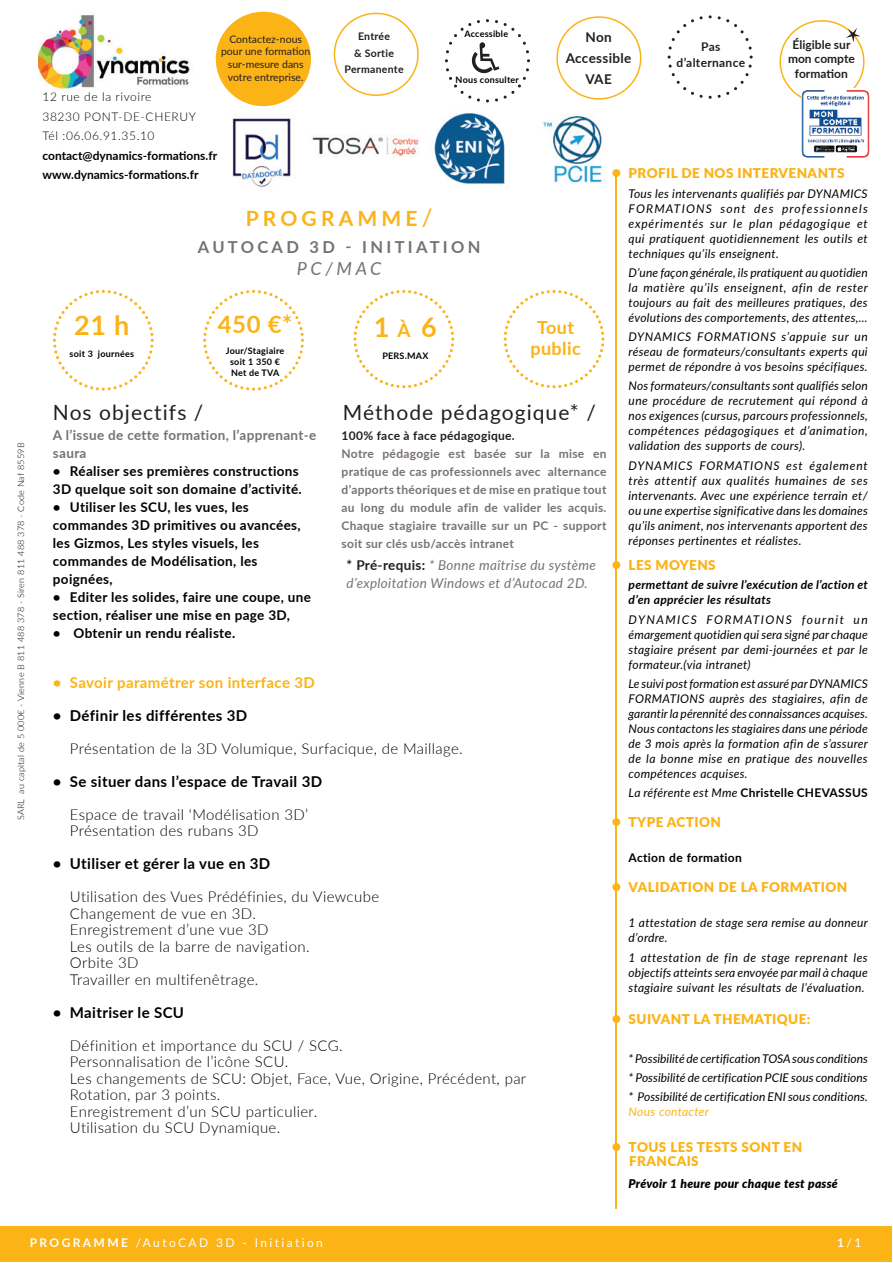
<style>
.page{position:relative;width:893px;height:1263px;background:#fff}
.page>*{position:absolute;margin:0;border:0;box-sizing:border-box;transform-origin:0 0}
.t1{font:700 27px "Lato";color:#fbb316}
.t2{font:700 24px "Lato";color:#fbb316}
.t3{font:21px "Lato";letter-spacing:.05em;color:#231f20}
.t4{font:700 21px "Lato";letter-spacing:.2em;color:#fbb316}
.t5{font:700 18px/21.6px "Lato";letter-spacing:.025em;color:#fbb316;text-align:center}
.t6{font:italic 18px "Lato";color:#787174}
.t7{font:700 16.5px "Lato";letter-spacing:.2em;color:#787174}
.t8{font:300 15px/16.5px "Lato";letter-spacing:.025em;color:#000}
.t9{font:700 15px "Lato";letter-spacing:.025em;color:#000}
.t10{font:700 15px "Lato";letter-spacing:.025em;color:#fbb316}
.t11{font:700 13.5px/18px "Lato";letter-spacing:.025em;color:#000}
.t12{font:900 13.5px/13.5px "Lato";letter-spacing:.03em;color:#fbb316}
.t13{font:italic 13.5px/18px "Lato";letter-spacing:.025em;color:#787174}
.t14{font:700 13.5px/18px "Lato";letter-spacing:.025em;color:#787174}
.t15{font:700 13.5px/21px "Lato";letter-spacing:.025em;color:#231f20;text-align:center}
.t16{font:italic 12px/15px "Lato";letter-spacing:.025em;color:#000;text-align:justify}
.t17{font:700 12px/18px "Lato";letter-spacing:.025em;color:#787174;text-align:justify}
.t18{font:700 12px/14.4px "Lato";letter-spacing:.015em;color:#231f20;text-align:center}
.t19{font:italic 700 12px/15px "Lato";letter-spacing:.02em;color:#000}
.t20{font:700 12px/19.5px "Lato";color:#000}
.t21{font:700 12px "Lato";letter-spacing:.025em;color:#000}
.t22{font:300 12px/19.5px "Lato";letter-spacing:.05em;color:#000}
.t23{font:12px "Lato";letter-spacing:.2em;color:#fff}
.t24{font:italic 900 12px "Lato";letter-spacing:.02em;color:#000}
.t25{font:italic 12px "Lato";letter-spacing:.025em;color:#fbb316}
.t26{font:10.5px/12.6px "Lato";color:#231f20;text-align:center}
.t27{font:700 10.5px/16.5px "Lato";letter-spacing:.025em;color:#231f20;text-align:center}
.t28{font:700 9px/10.8px "Lato";letter-spacing:.025em;color:#000;text-align:center}
.t29{font:300 9px "Lato";letter-spacing:.025em;color:#000}
.s1{font-weight:400;font-style:italic}
.s2{font-weight:400;font-size:24px}
.s3{font-size:18.9px}
.s4{font-style:inherit}
.s5{font-weight:700;font-style:normal;color:#231f20}
.s6{font-weight:700}
</style>
<div class="page">
<div style="left:1px;top:1226px;width:891px;height:36px;background:#fbb316"></div>
<div style="left:216px;top:12px;width:95px;height:94px;background:#fbb316;border-radius:50%"></div>
<img style="left:39px;top:15px;width:151px;height:74px">
<hr style="left:616px;top:172px;width:1px;height:1037px;background:#fbb316">
<img style="left:434px;top:113px;width:71px;height:71px">
<img style="left:232px;top:118px;width:59px;height:69px">
<img style="left:312px;top:137px;width:107px;height:19px">
<img style="left:543px;top:115px;width:59px;height:68px">
<svg style="left:668px;top:15px;width:85px;height:84px"></svg>
<svg style="left:556px;top:16px;width:85px;height:84px"></svg>
<svg style="left:334px;top:13px;width:85px;height:83px"></svg>
<svg style="left:445px;top:19px;width:85px;height:83px"></svg>
<svg style="left:779px;top:20px;width:85px;height:78px"></svg>
<img style="left:801px;top:88px;width:69px;height:70px">
<svg style="left:53px;top:290px;width:101px;height:101px"></svg>
<svg style="left:203px;top:290px;width:101px;height:101px"></svg>
<svg style="left:353px;top:290px;width:101px;height:98px"></svg>
<svg style="left:504px;top:290px;width:100px;height:98px"></svg>
<p class="t29" style="left:15px;top:820px;width:379px;rotate:-90deg">SARL au capital de 5 000€ - Vienne B 811 488 378 - Siren 811 488 378 - Code Naf 8559B</p>
<p class="t26" style="left:221px;top:32px;width:91px">Contactez-nous pour une formation sur-mesure dans votre entreprise.</p>
<p class="t27" style="left:344px;top:28px;width:61px">Entrée<br>&amp; Sortie<br>Permanente</p>
<p class="t28" style="left:464px;top:28px;width:45px">Accessible</p>
<p class="t28" style="left:456px;top:73px;width:65px">Nous consulter</p>
<p class="t15" style="left:566px;top:26px;width:67px">Non<br>Accessible<br>VAE</p>
<p class="t18" style="left:677px;top:38px;width:70px;line-height:16.2px">Pas d’alternance</p>
<p class="t18" style="left:788px;top:37px;width:68px">Éligible sur mon compte formation</p>
<p class="t22" style="left:43px;top:87px;width:155px">12 rue de la rivoire<br>38230 PONT-DE-CHERUY<br>Tél :06.06.91.35.10</p>
<p class="t20" style="left:43px;top:145px;width:176px">contact@dynamics-formations.fr www.dynamics-formations.fr</p>
<p class="t12" style="left:612px;top:166px;width:235px">● PROFIL DE NOS INTERVENANTS</p>
<p class="t16" style="left:629px;top:185px;width:241px">Tous les intervenants qualifiés par DYNAMICS FORMATIONS sont des professionnels expérimentés sur le plan pédagogique et qui pratiquent quotidiennement les outils et techniques qu’ils enseignent.</p>
<p class="t16" style="left:629px;top:264px;width:241px">D’une façon générale, ils pratiquent au quotidien la matière qu’ils enseignent, afin de rester toujours au fait des meilleures pratiques, des évolutions des comportements, des attentes,...</p>
<p class="t16" style="left:629px;top:329px;width:241px">DYNAMICS FORMATIONS s’appuie sur un réseau de formateurs/consultants experts qui permet de répondre à vos besoins spécifiques.</p>
<p class="t16" style="left:629px;top:378px;width:241px">Nos formateurs/consultants sont qualifiés selon une procédure de recrutement qui répond à nos exigences (cursus, parcours professionnels, compétences pédagogiques et d’animation, validation des supports de cours).</p>
<p class="t16" style="left:629px;top:457px;width:241px">DYNAMICS FORMATIONS est également très attentif aux qualités humaines de ses intervenants. Avec une expérience terrain et/ ou une expertise significative dans les domaines qu’ils animent, nos intervenants apportent des réponses pertinentes et réalistes.</p>
<p class="t12" style="left:612px;top:558px;width:106px">● LES MOYENS</p>
<p class="t19" style="left:629px;top:577px;width:241px">permettant de suivre l’exécution de l’action et d’en apprécier les résultats</p>
<p class="t16" style="left:629px;top:611px;width:241px">DYNAMICS FORMATIONS fournit un émargement quotidien qui sera signé par chaque stagiaire présent par demi-journées et par le formateur.(via intranet)</p>
<p class="t16" style="left:629px;top:675px;width:241px">Le suivi post formation est assuré par DYNAMICS FORMATIONS auprès des stagiaires, afin de garantir la pérennité des connaissances acquises.<br>Nous contactons les stagiaires dans une période de 3 mois après la formation afin de s’assurer de la bonne mise en pratique des nouvelles compétences acquises.</p>
<p class="t21" style="left:629px;top:784px;width:241px"><span class="s1">La référente est Mme</span> Christelle CHEVASSUS</p>
<p class="t12" style="left:612px;top:814px;width:111px">● TYPE ACTION</p>
<p class="t21" style="left:629px;top:849px;width:115px">Action de formation</p>
<p class="t12" style="left:612px;top:880px;width:237px">● VALIDATION DE LA FORMATION</p>
<p class="t16" style="left:629px;top:915px;width:241px">1 attestation de stage sera remise au donneur d’ordre.</p>
<p class="t16" style="left:629px;top:949px;width:241px">1 attestation de fin de stage reprenant les objectifs atteints sera envoyée par mail à chaque stagiaire suivant les résultats de l’évaluation.</p>
<p class="t12" style="left:612px;top:1012px;width:200px">● SUIVANT LA THEMATIQUE:</p>
<p class="t16" style="left:629px;top:1048px;width:241px;line-height:19.2px">* Possibilité de certification TOSA sous conditions * Possibilité de certification PCIE sous conditions * Possibilité de certification ENI sous conditions.</p>
<p class="t25" style="left:629px;top:1103px;width:82px">Nous contacter</p>
<p class="t12" style="left:629px;top:1140px;width:174px;text-indent:-18px">● TOUS LES TESTS SONT EN<br>FRANCAIS</p>
<p class="t24" style="left:629px;top:1174px;width:211px">Prévoir 1 heure pour chaque test passé</p>
<h3 class="t4" style="left:246px;top:202px;width:189px">PROGRAMME<span class="s2">/</span></h3>
<h3 class="t7" style="left:198px;top:234px;width:284px">AUTOCAD 3D - INITIATION</h3>
<h3 class="t6" style="left:297px;top:256px;width:86px">PC/MAC</h3>
<h2 class="t2" style="left:218px;top:306px;width:76px">450 €*</h2>
<p class="t28" style="left:226px;top:345px;width:60px">Jour/Stagiaire soit 1 350 €<br>Net de TVA</p>
<h1 class="t1" style="left:74px;top:305px;width:57px">21 h</h1>
<p class="t28" style="left:70px;top:348px;width:66px">soit 3 journées</p>
<h1 class="t1" style="left:374px;top:307px;width:64px">1 <span class="s3">À</span> <span class="s4">6</span></h1>
<p class="t28" style="left:382px;top:350px;width:47px">PERS.MAX</p>
<h3 class="t5" style="left:530px;top:315px;width:52px">Tout public</h3>
<h3 class="t3" style="left:53px;top:397px;width:152px">Nos objectifs /</h3>
<h3 class="t3" style="left:343px;top:397px;width:255px">Méthode pédagogique* /</h3>
<p class="t14" style="left:53px;top:426px;width:265px">A l’issue de cette formation, l’apprenant-e saura</p>
<p class="t11" style="left:53px;top:462px;width:250px">• Réaliser ses premières constructions<br>3D quelque soit son domaine d’activité.</p>
<p class="t11" style="left:53px;top:498px;width:249px">• Utiliser les SCU, les vues, les commandes 3D primitives ou avancées, les Gizmos, Les styles visuels, les commandes de Modélisation, les poignées,</p>
<p class="t11" style="left:53px;top:588px;width:260px">• Editer les solides, faire une coupe, une section, réaliser une mise en page 3D,</p>
<p class="t11" style="left:53px;top:624px;width:184px">• Obtenir un rendu réaliste.</p>
<p class="t18" style="left:342px;top:428px;width:175px">100% face à face pédagogique.</p>
<p class="t17" style="left:342px;top:444px;width:266px">Notre pédagogie est basée sur la mise en pratique de cas professionnels avec alternance d’apports théoriques et de mise en pratique tout au long du module afin de valider les acquis.<br>Chaque stagiaire travaille sur un PC - support soit sur clés usb/accès intranet</p>
<p class="t13" style="left:347px;top:556px;width:251px"><span class="s5">* Pré-requis:</span> * Bonne maîtrise du système d’exploitation Windows et d’Autocad 2D.</p>
<p class="t10" style="left:53px;top:671px;width:263px">• Savoir paramétrer son interface 3D</p>
<p class="t9" style="left:53px;top:704px;width:196px">• Définir les différentes 3D</p>
<p class="t8" style="left:70px;top:740px;width:394px">Présentation de la 3D Volumique, Surfacique, de Maillage.</p>
<p class="t9" style="left:53px;top:770px;width:271px">• Se situer dans l’espace de Travail 3D</p>
<p class="t8" style="left:70px;top:806px;width:240px">Espace de travail ‘Modélisation 3D’<br>Présentation des rubans 3D</p>
<p class="t9" style="left:53px;top:853px;width:219px">• Utiliser et gérer la vue en 3D</p>
<p class="t8" style="left:70px;top:888px;width:311px">Utilisation des Vues Prédéfinies, du Viewcube<br>Changement de vue en 3D.<br>Enregistrement d’une vue 3D<br>Les outils de la barre de navigation.<br>Orbite 3D<br>Travailler en multifenêtrage.</p>
<p class="t9" style="left:53px;top:1001px;width:133px">• Maitriser le SCU</p>
<p class="t8" style="left:70px;top:1037px;width:458px">Définition et importance du SCU / SCG.<br>Personnalisation de l’icône SCU.<br>Les changements de SCU: Objet, Face, Vue, Origine, Précédent, par Rotation, par 3 points.<br>Enregistrement d’un SCU particulier.<br>Utilisation du SCU Dynamique.</p>
<p class="t23" style="left:30px;top:1234px;width:295px"><span class="s6">PROGRAMME</span> /AutoCAD 3D - Initiation</p>
<p class="t23" style="left:837px;top:1234px;width:26px"><span class="s6">1</span>/1</p>
</div>
